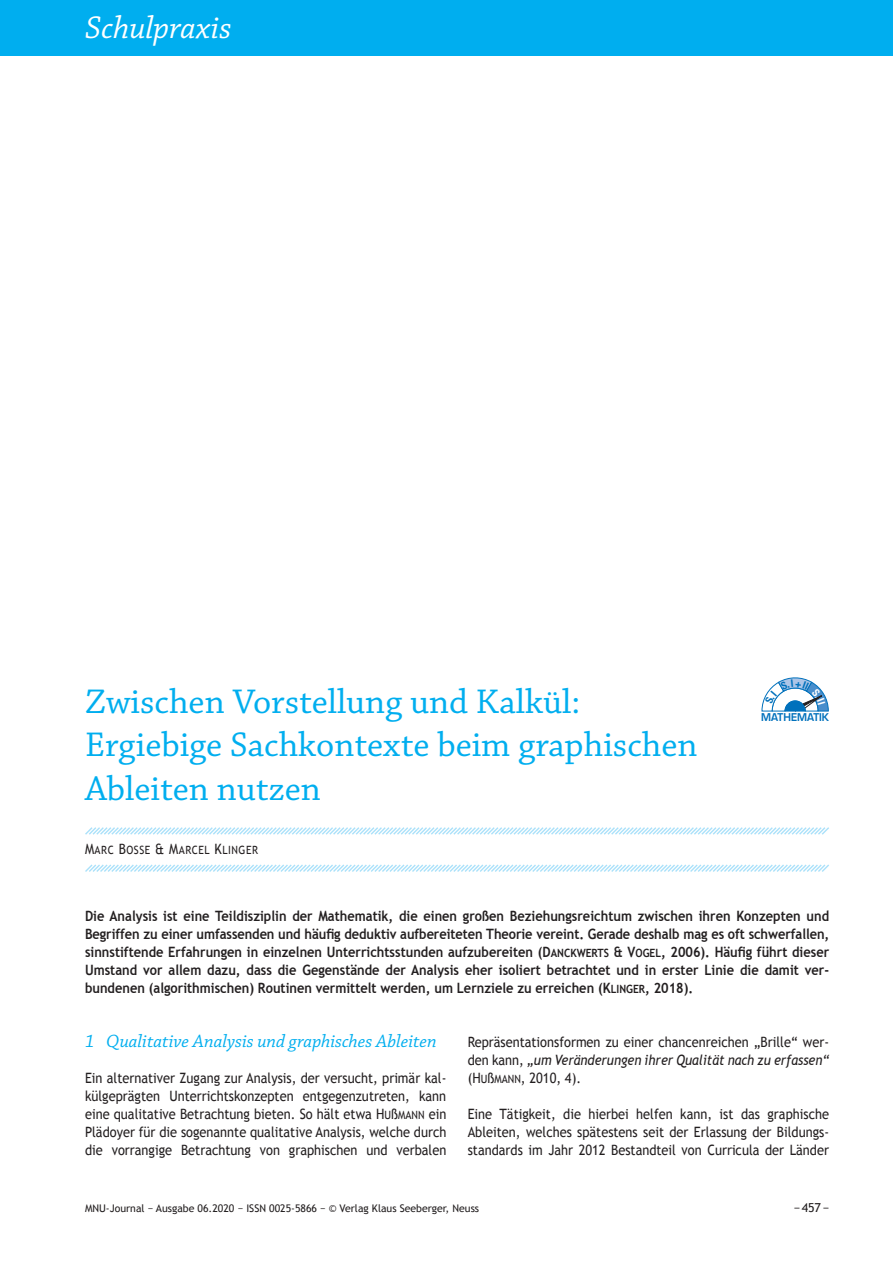
<style>
.page{position:relative;width:893px;height:1263px;background:#fff}
.page>*{position:absolute;margin:0;border:0;box-sizing:border-box;transform-origin:0 0}
.t1{font:36px/43.2px "Chaparral Pro";color:#00aeef}
.t2{font:italic 33px "Chaparral Pro";color:#fff}
.t3{font:italic 18.75px "Chaparral Pro";color:#00aeef}
.t4{font:14.25px/18px "Trebuchet MS";color:#231f20;text-align:justify;scale:.9 1}
.t5{font:700 14.25px/18px "Trebuchet MS";color:#231f20;text-align:justify;scale:.9 1}
.t6{font:12.3px "Trebuchet MS";color:#231f20}
.t7{font:11.4px "Trebuchet MS";letter-spacing:.05em;color:#231f20;scale:.9 1}
.t8{font:10.5px "Trebuchet MS";color:#231f20}
.t9{font:600 10.5px "Eurostile";color:#0071bc;scale:.94 1}
.s1{font-size:14.25px}
.s2{font-size:11.4px}
.s3{font-style:italic}
</style>
<div class="page">
<div style="left:0;top:0;width:893px;height:55px;background:#00aeef"></div>
<svg style="left:85px;top:827px;width:744px;height:8px"></svg>
<svg style="left:85px;top:864px;width:744px;height:8px"></svg>
<svg style="left:761px;top:677px;width:68px;height:35px"></svg>
<h2 class="t2" style="left:85px;top:15px;width:148px">Schulpraxis</h2>
<h1 class="t1" style="left:85px;top:683px;width:614px">Zwischen Vorstellung und Kalkül:<br>Ergiebige Sachkontexte beim graphischen<br>Ableiten nutzen</h1>
<p class="t7" style="left:85px;top:843px;width:194px"><span class="s1">M</span>ARC <span class="s1">B</span>OSSE <span class="s1">&amp; M</span>ARCEL <span class="s1">K</span>LINGER</p>
<p class="t9" style="left:761px;top:713px;width:74px">MATHEMATIK</p>
<p class="t5" style="left:85px;top:906px;width:828px">Die Analysis ist eine Teildisziplin der Mathematik, die einen großen Beziehungsreichtum zwischen ihren Konzepten und Begriffen zu einer umfassenden und häufig deduktiv aufbereiteten Theorie vereint. Gerade deshalb mag es oft schwerfallen, sinnstiftende Erfahrungen in einzelnen Unterrichtsstunden aufzubereiten (D<span class="s2">ANCKWERTS</span> &amp; V<span class="s2">OGEL</span>, 2006). Häufig führt dieser Umstand vor allem dazu, dass die Gegenstände der Analysis eher isoliert betrachtet und in erster Linie die damit ver&shy;bundenen (algorithmischen) Routinen vermittelt werden, um Lernziele zu erreichen (K<span class="s2">LINGER</span>, 2018).</p>
<h3 class="t3" style="left:85px;top:1033px;width:353px">1 Qualitative Analysis und graphisches Ableiten</h3>
<p class="t4" style="left:85px;top:1068px;width:403px">Ein alternativer Zugang zur Analysis, der versucht, primär kal&shy;külgeprägten Unterrichtskonzepten entgegenzutreten, kann eine qualitative Betrachtung bieten. So hält etwa H<span class="s2">U</span>ß<span class="s2">MANN</span> ein Plädoyer für die sogenannte qualitative Analysis, welche durch die vorrangige Betrachtung von graphischen und verbalen</p>
<p class="t4" style="left:468px;top:1032px;width:403px">Repräsentationsformen zu einer chancenreichen „Brille“ wer&shy;den kann, <span class="s3">„um Veränderungen ihrer Qualität nach zu erfassen“ </span>(H<span class="s2">U</span>ß<span class="s2">MANN</span>, 2010, 4).</p>
<p class="t4" style="left:468px;top:1104px;width:403px">Eine Tätigkeit, die hierbei helfen kann, ist das graphische Ableiten, welches spätestens seit der Erlassung der Bildungs&shy;standards im Jahr 2012 Bestandteil von Curricula der Länder</p>
<p class="t8" style="left:85px;top:1202px;width:396px">MNU-Journal − Ausgabe 06.2020 − ISSN 0025-5866 − © Verlag Klaus Seeberger, Neuss</p>
<p class="t6" style="left:794px;top:1200px;width:37px">− 457 −</p>
</div>
